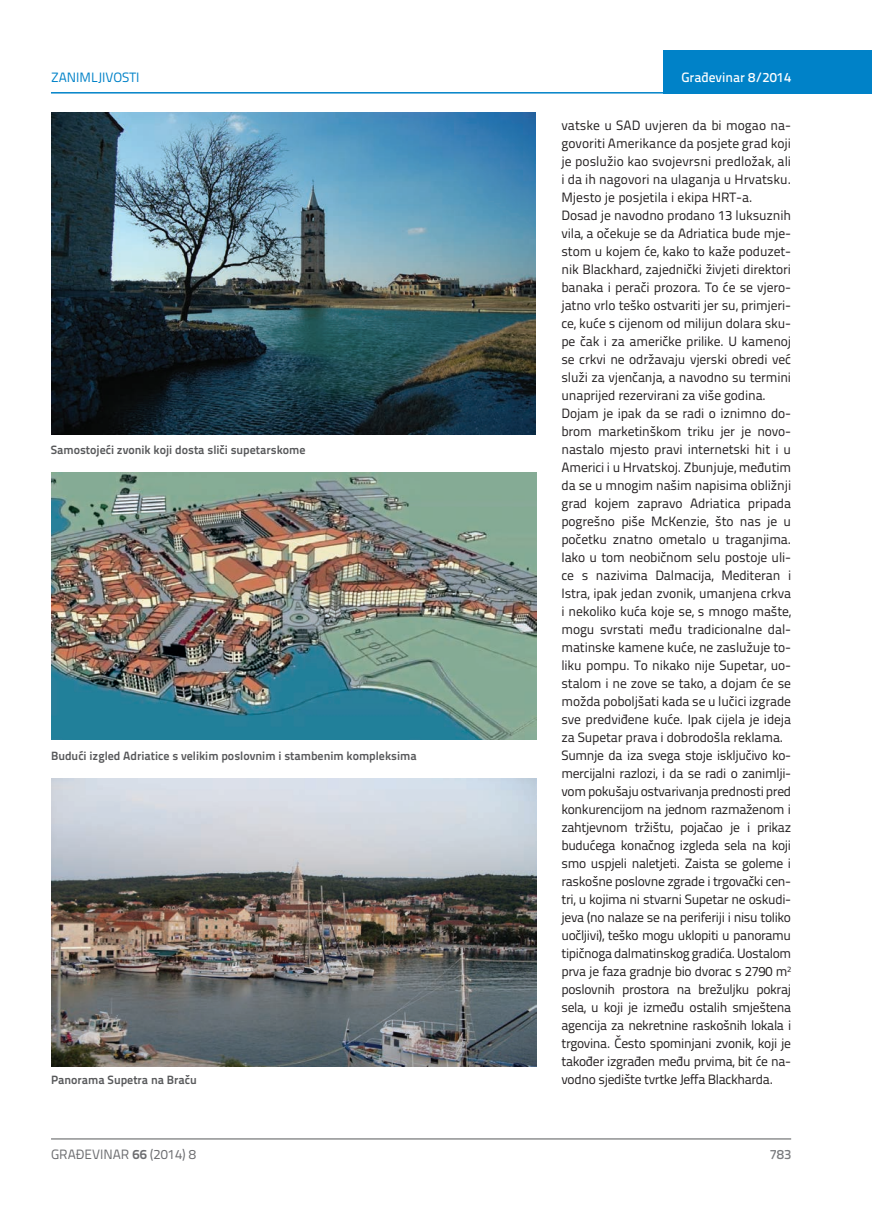
<style>
.page{position:relative;width:872px;height:1212px;background:#fff}
.page>*{position:absolute;margin:0;border:0;box-sizing:border-box;transform-origin:0 0}
.t1{font:13.5px/18px "Titillium Text 22 L";letter-spacing:-.01em;color:#231f20}
.t2{font:13.5px "Titillium Text 22 L";color:#6c6d70}
.t3{font:500 13.5px "Titillium Text 22 L";color:#fff}
.t4{font:13.5px "Titillium Text 22 L";color:#0082c8}
.t5{font:500 13.5px "Titillium Text 22 L";color:#787a7d}
.t6{font:700 12px "Titillium Text 22 L";color:#57585a}
.s1{font-weight:700}
</style>
<div class="page">
<hr style="left:51px;top:1139px;width:740px;height:1px;background:#57585a">
<div style="left:663px;top:50px;width:209px;height:44px;background:#0082c8"></div>
<hr style="left:51px;top:92px;width:821px;height:2px;background:#0082c8">
<img style="left:51px;top:112px;width:485px;height:323px">
<img style="left:51px;top:473px;width:485px;height:266px">
<img style="left:51px;top:778px;width:485px;height:288px">
<p class="t4" style="left:51px;top:68px;width:90px">ZANIMLJIVOSTI</p>
<p class="t3" style="left:681px;top:67px;width:111px">Građevinar 8/2014</p>
<p class="t1" style="left:561px;top:115px;width:231px">vatske u SAD uvjeren da bi mogao na&shy;govoriti Amerikance da posjete grad koji je poslužio kao svojevrsni predložak, ali i da ih nagovori na ulaganja u Hrvatsku.<br>Mjesto je posjetila i ekipa HRT-a.<br>Dosad je navodno prodano 13 luksuznih vila, a očekuje se da Adriatica bude mje&shy;stom u kojem će, kako to kaže poduzet&shy;nik Blackhard, zajednički živjeti direktori banaka i perači prozora. To će se vjero&shy;jatno vrlo teško ostvariti jer su, primjeri&shy;ce, kuće s cijenom od milijun dolara sku&shy;pe čak i za američke prilike. U kamenoj se crkvi ne održavaju vjerski obredi već služi za vjenčanja, a navodno su termini unaprijed rezervirani za više godina.<br>Dojam je ipak da se radi o iznimno do&shy;brom marketinškom triku jer je novo&shy;nastalo mjesto pravi internetski hit i u Americi i u Hrvatskoj. Zbunjuje, međutim da se u mnogim našim napisima obližnji grad kojem zapravo Adriatica pripada pogrešno piše McKenzie, što nas je u početku znatno ometalo u traganjima.<br>Iako u tom neobičnom selu postoje uli&shy;ce s nazivima Dalmacija, Mediteran i Istra, ipak jedan zvonik, umanjena crkva i nekoliko kuća koje se, s mnogo mašte, mogu svrstati među tradicionalne dal&shy;matinske kamene kuće, ne zaslužuje to&shy;liku pompu. To nikako nije Supetar, uo&shy;stalom i ne zove se tako, a dojam će se možda poboljšati kada se u lučici izgrade sve predviđene kuće. Ipak cijela je ideja za Supetar prava i dobrodošla reklama.<br>Sumnje da iza svega stoje isključivo ko&shy;mercijalni razlozi, i da se radi o zanimlji&shy;vom pokušaju ostvarivanja prednosti pred konkurencijom na jednom razmaženom i zahtjevnom tržištu, pojačao je i prikaz budućega konačnog izgleda sela na koji smo uspjeli naletjeti. Zaista se goleme i raskošne poslovne zgrade i trgovački cen&shy;tri, u kojima ni stvarni Supetar ne oskudi&shy;jeva (no nalaze se na periferiji i nisu toliko uočljivi), teško mogu uklopiti u panoramu tipičnoga dalmatinskog gradića. Uostalom prva je faza gradnje bio dvorac s 2790 m<sup>2 </sup>poslovnih prostora na brežuljku pokraj sela, u koji je između ostalih smještena agencija za nekretnine raskošnih lokala i trgovina. Često spominjani zvonik, koji je također izgrađen među prvima, bit će na&shy;vodno sjedište tvrtke Jeffa Blackharda.</p>
<p class="t6" style="left:51px;top:440px;width:256px">Samostojeći zvonik koji dosta sliči supetarskome</p>
<p class="t6" style="left:51px;top:747px;width:367px">Budući izgled Adriatice s velikim poslovnim i stambenim kompleksima</p>
<p class="t6" style="left:51px;top:1071px;width:147px">Panorama Supetra na Braču</p>
<p class="t2" style="left:51px;top:1144px;width:146px">GRAĐEVINAR <span class="s1">66</span> (2014) 8</p>
<p class="t5" style="left:769px;top:1144px;width:23px">783</p>
</div>
